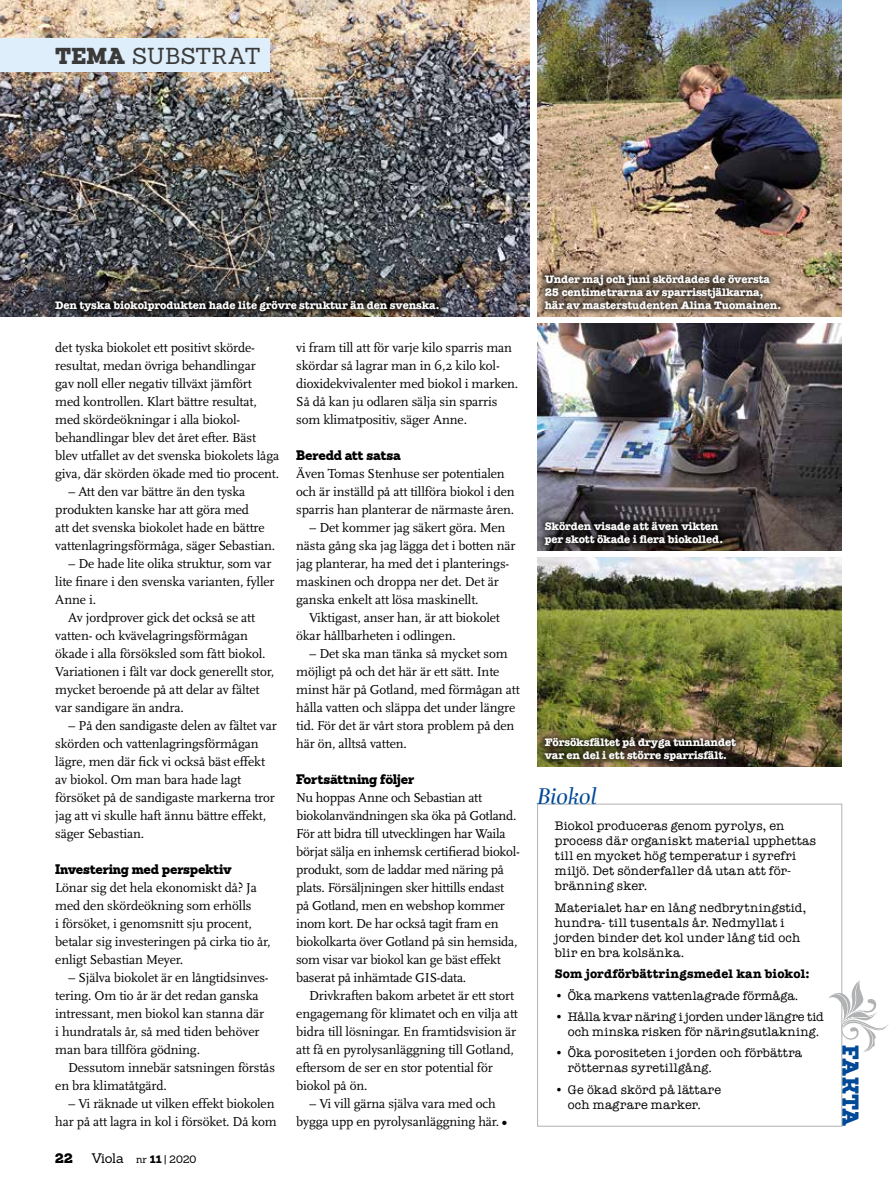
<style>
.page{position:relative;width:893px;height:1200px;background:#fff}
.page>*{position:absolute;margin:0;border:0;box-sizing:border-box;transform-origin:0 0}
.t1{font:22.5px "Sanchez";color:#3a3a39}
.t2{font:italic 22.5px "Abril Display";color:#004997}
.t3{font:900 22.5px "Sanchez";letter-spacing:-.025em;color:#004997}
.t4{font:13.5px/18px "Scala";letter-spacing:-.01em;color:#000}
.t5{font:900 13.5px "Sanchez";letter-spacing:-.02em;color:#000}
.t6{font:12.75px/15px "American Typewriter";letter-spacing:.015em;color:#000}
.t7{font:700 12.75px "American Typewriter";letter-spacing:.01em;color:#000}
.t8{font:700 11.25px/12.8px "American Typewriter";letter-spacing:-.01em;color:#fff}
.t9{font:10.5px "Sanchez";letter-spacing:.01em;color:#000}
.s1{font-weight:900}
.s2{font-size:13.5px}
.s3{font-weight:700}
</style>
<div class="page">
<img style="left:0;top:0;width:530px;height:316px">
<img style="left:537px;top:0;width:305px;height:316px">
<div style="left:0;top:38px;width:269px;height:34px;background:#dfeefb"></div>
<div style="left:537px;top:803px;width:305px;height:323px;border:1px solid #b1b2b3"></div>
<svg style="left:829px;top:979px;width:60px;height:72px"></svg>
<img style="left:537px;top:323px;width:305px;height:227px">
<img style="left:537px;top:557px;width:305px;height:209px">
<img style="left:47px;top:292px;width:400px;height:25px">
<div style="left:537px;top:267px;width:251px;height:49px;background:#000;opacity:.75"></div>
<div style="left:537px;top:514px;width:193px;height:38px;background:#000;opacity:.75"></div>
<div style="left:537px;top:729px;width:207px;height:39px;background:#000;opacity:.75"></div>
<h1 class="t1" style="left:55px;top:41px;width:207px"><span class="s1">TEMA</span> SUBSTRAT</h1>
<p class="t8" style="left:55px;top:298px;width:386px">Den tyska biokolprodukten hade lite grövre struktur än den svenska.</p>
<p class="t4" style="left:55px;top:339px;width:225px">det tyska biokolet ett positivt skörde&shy;resultat, medan övriga behandlingar<br>gav noll eller negativ tillväxt jämfört med kontrollen. Klart bättre resultat, med skördeökningar i alla biokol&shy;behandlingar blev det året efter. Bäst blev utfallet av det svenska biokolets låga giva, där skörden ökade med tio procent.</p>
<p class="t4" style="left:55px;top:483px;width:221px;text-indent:13px">– Att den var bättre än den tyska produkten kanske har att göra med<br>att det svenska biokolet hade en bättre vattenlagringsförmåga, säger Sebastian.</p>
<p class="t4" style="left:55px;top:555px;width:221px;text-indent:13px">– De hade lite olika struktur, som var lite finare i den svenska varianten, fyller<br>Anne i.</p>
<p class="t4" style="left:55px;top:609px;width:220px;text-indent:13px">Av jordprover gick det också se att vatten- och kvävelagringsförmågan ökade i alla försöksled som fått biokol.<br>Variationen i fält var dock generellt stor, mycket beroende på att delar av fältet var sandigare än andra.</p>
<p class="t4" style="left:55px;top:717px;width:223px;text-indent:13px">– På den sandigaste delen av fältet var skörden och vattenlagringsförmågan lägre, men där fick vi också bäst effekt av biokol. Om man bara hade lagt försöket på de sandigaste markerna tror jag att vi skulle haft ännu bättre effekt, säger Sebastian.</p>
<p class="t5" style="left:55px;top:859px;width:178px">Investering med perspektiv</p>
<p class="t4" style="left:55px;top:879px;width:217px">Lönar sig det hela ekonomiskt då? Ja med den skördeökning som erhölls<br>i försöket, i genomsnitt sju procent, betalar sig investeringen på cirka tio år, enligt Sebastian Meyer.</p>
<p class="t4" style="left:55px;top:968px;width:215px;text-indent:13px">– Själva biokolet är en långtidsinves&shy;tering. Om tio år är det redan ganska intressant, men biokol kan stanna där i hundratals år, så med tiden behöver man bara tillföra gödning.</p>
<p class="t4" style="left:55px;top:1058px;width:221px;text-indent:13px">Dessutom innebär satsningen förstås en bra klimatåtgärd.</p>
<p class="t4" style="left:55px;top:1094px;width:223px;text-align:right">– Vi räknade ut vilken effekt biokolen har på att lagra in kol i försöket. Då kom</p>
<p class="t5" style="left:55px;top:1147px;width:19px">22</p>
<p class="t9" style="left:91px;top:1151px;width:107px"><span class="s2">Viola</span> nr <span class="s1">11</span> | 2020</p>
<p class="t4" style="left:296px;top:338px;width:224px">vi fram till att för varje kilo sparris man skördar så lagrar man in 6,2 kilo kol&shy;dioxidekvivalenter med biokol i marken.<br>Så då kan ju odlaren sälja sin sparris som klimatpositiv, säger Anne.</p>
<p class="t5" style="left:296px;top:445px;width:106px">Beredd att satsa</p>
<p class="t4" style="left:296px;top:464px;width:220px">Även Tomas Stenhuse ser potentialen och är inställd på att tillföra biokol i den sparris han planterar de närmaste åren.</p>
<p class="t4" style="left:296px;top:518px;width:221px;text-indent:13px">– Det kommer jag säkert göra. Men nästa gång ska jag lägga det i botten när jag planterar, ha med det i planterings&shy;maskinen och droppa ner det. Det är ganska enkelt att lösa maskinellt.</p>
<p class="t4" style="left:296px;top:608px;width:205px;text-indent:13px">Viktigast, anser han, är att biokolet ökar hållbarheten i odlingen.</p>
<p class="t4" style="left:296px;top:644px;width:225px;text-indent:13px">– Det ska man tänka så mycket som möjligt på och det här är ett sätt. Inte minst här på Gotland, med förmågan att hålla vatten och släppa det under längre tid. För det är vårt stora problem på den här ön, alltså vatten.</p>
<p class="t5" style="left:296px;top:769px;width:119px">Fortsättning följer</p>
<p class="t4" style="left:296px;top:788px;width:225px">Nu hoppas Anne och Sebastian att biokolanvändningen ska öka på Gotland.<br>För att bidra till utvecklingen har Waila börjat sälja en inhemsk certifierad biokol&shy;produkt, som de laddar med näring på plats. Försäljningen sker hittills endast på Gotland, men en webshop kommer inom kort. De har också tagit fram en biokolkarta över Gotland på sin hemsida, som visar var biokol kan ge bäst effekt baserat på inhämtade GIS-data.</p>
<p class="t4" style="left:296px;top:986px;width:223px;text-indent:13px">Drivkraften bakom arbetet är ett stort engagemang för klimatet och en vilja att bidra till lösningar. En framtidsvision är att få en pyrolysanläggning till Gotland, eftersom de ser en stor potential för biokol på ön.</p>
<p class="t4" style="left:296px;top:1094px;width:212px;text-align:center">– Vi vill gärna själva vara med och bygga upp en pyrolysanläggning här. <span class="s3">•</span></p>
<p class="t8" style="left:545px;top:272px;width:238px">Under maj och juni skördades de översta<br>25 centimetrarna av sparrisstjälkarna, här av masterstudenten Alina Tuomainen.</p>
<p class="t8" style="left:545px;top:519px;width:180px">Skörden visade att även vikten per skott ökade i flera biokolled.</p>
<p class="t8" style="left:545px;top:735px;width:193px">Försöksfältet på dryga tunnlandet var en del i ett större sparrisfält.</p>
<h1 class="t2" style="left:537px;top:779px;width:62px">Biokol</h1>
<p class="t6" style="left:555px;top:818px;width:263px">Biokol produceras genom pyrolys, en process där organiskt material upphettas till en mycket hög temperatur i syrefri miljö. Det sönderfaller då utan att för&shy;bränning sker.</p>
<p class="t6" style="left:555px;top:899px;width:253px">Materialet har en lång nedbrytningstid, hundra- till tusentals år. Nedmyllat i jorden binder det kol under lång tid och blir en bra kolsänka.</p>
<p class="t7" style="left:555px;top:962px;width:256px">Som jordförbättringsmedel kan biokol:</p>
<p class="t6" style="left:555px;top:987px;width:245px">• Öka markens vattenlagrade förmåga.</p>
<p class="t6" style="left:568px;top:1008px;width:257px;text-indent:-13px">• Hålla kvar näring i jorden under längre tid och minska risken för näringsutlakning.</p>
<p class="t6" style="left:568px;top:1044px;width:236px;text-indent:-13px">• Öka porositeten i jorden och förbättra rötternas syretillgång.</p>
<p class="t6" style="left:555px;top:1081px;width:168px;text-align:center">• Ge ökad skörd på lättare och magrare marker.</p>
<h1 class="t3" style="left:866px;top:1044px;width:83px;rotate:90deg">FAKTA</h1>
</div>
